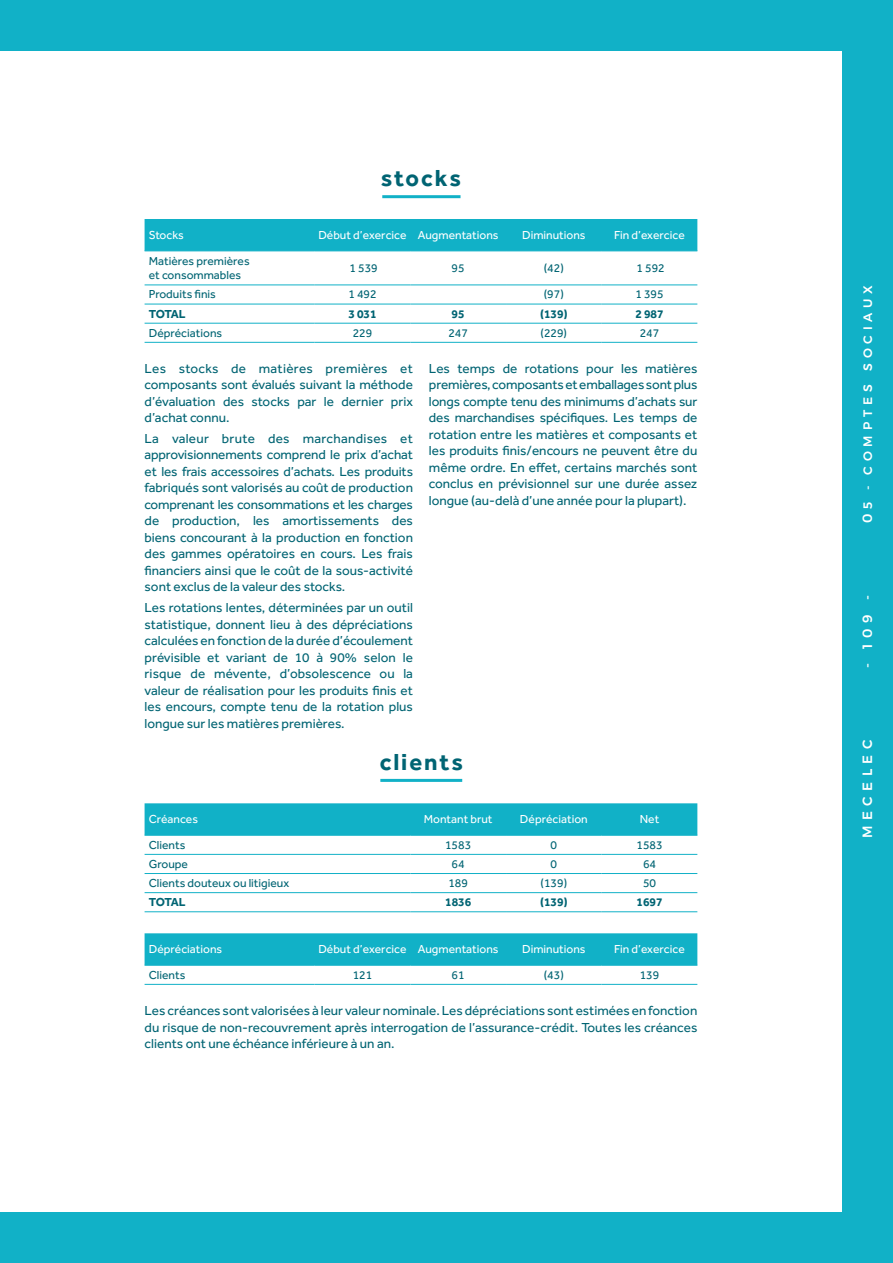
<style>
.page{position:relative;width:893px;height:1263px;background:#11b1c7}
.page>*{position:absolute;margin:0;border:0;box-sizing:border-box;transform-origin:0 0}
.t1{font:700 24px "Effra";letter-spacing:.08em;color:#006473}
.t2{font:13.5px/16.5px "Effra";color:#006473;text-align:justify}
.t3{font:500 13.5px "Montserrat";letter-spacing:.4em;color:#fff}
.t4{font:500 12.3px "Montserrat";letter-spacing:.4em;color:#fff}
.t5{font:12px/13.5px "Effra";color:#006473}
.t6{font:12px "Effra";color:#fff}
.t7{font:700 12px "Effra";color:#006473}
.s1{font-size:13.5px}
</style>
<div class="page">
<div style="left:0;top:51px;width:842px;height:1161px;background:#fff"></div>
<div style="left:145px;top:219px;width:552px;height:31px;background:#11b1c7"></div>
<hr style="left:145px;top:250px;width:170px;height:1px;background:#11b1c7">
<hr style="left:315px;top:250px;width:95px;height:1px;background:#11b1c7">
<hr style="left:410px;top:250px;width:96px;height:1px;background:#11b1c7">
<hr style="left:506px;top:250px;width:96px;height:1px;background:#11b1c7">
<hr style="left:602px;top:250px;width:95px;height:1px;background:#11b1c7">
<hr style="left:145px;top:285px;width:170px;height:1px;background:#11b1c7">
<hr style="left:315px;top:285px;width:95px;height:1px;background:#11b1c7">
<hr style="left:410px;top:285px;width:96px;height:1px;background:#11b1c7">
<hr style="left:506px;top:285px;width:96px;height:1px;background:#11b1c7">
<hr style="left:602px;top:285px;width:95px;height:1px;background:#11b1c7">
<hr style="left:145px;top:304px;width:170px;height:1px;background:#11b1c7">
<hr style="left:315px;top:304px;width:95px;height:1px;background:#11b1c7">
<hr style="left:410px;top:304px;width:96px;height:1px;background:#11b1c7">
<hr style="left:506px;top:304px;width:96px;height:1px;background:#11b1c7">
<hr style="left:602px;top:304px;width:95px;height:1px;background:#11b1c7">
<hr style="left:145px;top:323px;width:170px;height:1px;background:#11b1c7">
<hr style="left:315px;top:323px;width:95px;height:1px;background:#11b1c7">
<hr style="left:410px;top:323px;width:96px;height:1px;background:#11b1c7">
<hr style="left:506px;top:323px;width:96px;height:1px;background:#11b1c7">
<hr style="left:602px;top:323px;width:95px;height:1px;background:#11b1c7">
<hr style="left:145px;top:342px;width:170px;height:1px;background:#11b1c7">
<hr style="left:315px;top:342px;width:95px;height:1px;background:#11b1c7">
<hr style="left:410px;top:342px;width:96px;height:1px;background:#11b1c7">
<hr style="left:506px;top:342px;width:96px;height:1px;background:#11b1c7">
<hr style="left:602px;top:342px;width:95px;height:1px;background:#11b1c7">
<div style="left:145px;top:803px;width:552px;height:32px;background:#11b1c7"></div>
<hr style="left:145px;top:835px;width:265px;height:1px;background:#11b1c7">
<hr style="left:410px;top:835px;width:96px;height:1px;background:#11b1c7">
<hr style="left:506px;top:835px;width:96px;height:1px;background:#11b1c7">
<hr style="left:602px;top:835px;width:95px;height:1px;background:#11b1c7">
<hr style="left:145px;top:854px;width:265px;height:1px;background:#11b1c7">
<hr style="left:410px;top:854px;width:96px;height:1px;background:#11b1c7">
<hr style="left:506px;top:854px;width:96px;height:1px;background:#11b1c7">
<hr style="left:602px;top:854px;width:95px;height:1px;background:#11b1c7">
<hr style="left:145px;top:873px;width:265px;height:1px;background:#11b1c7">
<hr style="left:410px;top:873px;width:96px;height:1px;background:#11b1c7">
<hr style="left:506px;top:873px;width:96px;height:1px;background:#11b1c7">
<hr style="left:602px;top:873px;width:95px;height:1px;background:#11b1c7">
<hr style="left:145px;top:892px;width:265px;height:1px;background:#11b1c7">
<hr style="left:410px;top:892px;width:96px;height:1px;background:#11b1c7">
<hr style="left:506px;top:892px;width:96px;height:1px;background:#11b1c7">
<hr style="left:602px;top:892px;width:95px;height:1px;background:#11b1c7">
<hr style="left:145px;top:911px;width:265px;height:1px;background:#11b1c7">
<hr style="left:410px;top:911px;width:96px;height:1px;background:#11b1c7">
<hr style="left:506px;top:911px;width:96px;height:1px;background:#11b1c7">
<hr style="left:602px;top:911px;width:95px;height:1px;background:#11b1c7">
<div style="left:145px;top:933px;width:552px;height:32px;background:#11b1c7"></div>
<hr style="left:145px;top:965px;width:170px;height:1px;background:#11b1c7">
<hr style="left:315px;top:965px;width:95px;height:1px;background:#11b1c7">
<hr style="left:410px;top:965px;width:96px;height:1px;background:#11b1c7">
<hr style="left:506px;top:965px;width:96px;height:1px;background:#11b1c7">
<hr style="left:602px;top:965px;width:95px;height:1px;background:#11b1c7">
<hr style="left:145px;top:984px;width:170px;height:1px;background:#11b1c7">
<hr style="left:315px;top:984px;width:95px;height:1px;background:#11b1c7">
<hr style="left:410px;top:984px;width:96px;height:1px;background:#11b1c7">
<hr style="left:506px;top:984px;width:96px;height:1px;background:#11b1c7">
<hr style="left:602px;top:984px;width:95px;height:1px;background:#11b1c7">
<hr style="left:382px;top:195px;width:78px;height:3px;background:#11b1c7">
<hr style="left:380px;top:779px;width:82px;height:3px;background:#11b1c7">
<h1 class="t1" style="left:381px;top:163px;width:82px">stocks</h1>
<p class="t6" style="left:149px;top:228px;width:37px">Stocks</p>
<p class="t6" style="left:318px;top:228px;width:182px">Début d’exercice Augmentations</p>
<p class="t6" style="left:522px;top:228px;width:65px">Diminutions</p>
<p class="t6" style="left:614px;top:228px;width:72px">Fin d’exercice</p>
<p class="t5" style="left:149px;top:254px;width:102px">Matières premières et consommables</p>
<p class="t5" style="left:349px;top:261px;width:30px">1 539</p>
<p class="t5" style="left:452px;top:261px;width:15px">95</p>
<p class="t5" style="left:544px;top:261px;width:22px">(42)</p>
<p class="t5" style="left:636px;top:261px;width:30px">1 592</p>
<p class="t5" style="left:149px;top:288px;width:69px">Produits finis</p>
<p class="t5" style="left:348px;top:288px;width:30px">1 492</p>
<p class="t5" style="left:544px;top:288px;width:22px">(97)</p>
<p class="t5" style="left:635px;top:288px;width:30px">1 395</p>
<p class="t7" style="left:149px;top:306px;width:38px">TOTAL</p>
<p class="t7" style="left:348px;top:306px;width:30px">3 031</p>
<p class="t7" style="left:452px;top:306px;width:15px">95</p>
<p class="t7" style="left:540px;top:306px;width:29px">(139)</p>
<p class="t7" style="left:635px;top:306px;width:30px">2 987</p>
<p class="t5" style="left:149px;top:326px;width:75px">Dépréciations</p>
<p class="t5" style="left:353px;top:326px;width:21px">229</p>
<p class="t5" style="left:448px;top:326px;width:21px">247</p>
<p class="t5" style="left:541px;top:326px;width:28px">(229)</p>
<p class="t5" style="left:640px;top:326px;width:21px">247</p>
<p class="t2" style="left:145px;top:360px;width:270px">Les stocks de matières premières et composants sont évalués suivant la méthode d’évaluation des stocks par le dernier prix d’achat connu.</p>
<p class="t2" style="left:145px;top:430px;width:270px">La valeur brute des marchandises et approvisionnements comprend le prix d’achat et les frais accessoires d’achats. Les produits fabriqués sont valorisés au coût de production comprenant les consommations et les charges de production, les amortissements des biens concourant à la production en fonction des gammes opératoires en cours. Les frais financiers ainsi que le coût de la sous-activité sont exclus de la valeur des stocks.</p>
<p class="t2" style="left:145px;top:599px;width:270px">Les rotations lentes, déterminées par un outil statistique, donnent lieu à des dépréciations calculées en fonction de la durée d’écoulement prévisible et variant de 10 à 90% selon le risque de mévente, d’obsolescence ou la valeur de réalisation pour les produits finis et les encours, compte tenu de la rotation plus longue sur les matières premières.</p>
<p class="t2" style="left:429px;top:360px;width:270px">Les temps de rotations pour les matières premières, composants et emballages sont plus longs compte tenu des minimums d’achats sur des marchandises spécifiques. Les temps de rotation entre les matières et composants et les produits finis/encours ne peuvent être du même ordre. En effet, certains marchés sont conclus en prévisionnel sur une durée assez longue (au-delà d’une année pour la plupart).</p>
<h1 class="t1" style="left:380px;top:748px;width:85px">clients</h1>
<p class="t6" style="left:149px;top:812px;width:51px">Créances</p>
<p class="t6" style="left:424px;top:812px;width:70px">Montant brut</p>
<p class="t6" style="left:520px;top:812px;width:69px">Dépréciation</p>
<p class="t6" style="left:640px;top:812px;width:21px">Net</p>
<p class="t5" style="left:149px;top:838px;width:38px">Clients</p>
<p class="t5" style="left:445px;top:838px;width:28px">1583</p>
<p class="t5" style="left:551px;top:838px;width:8px">0</p>
<p class="t5" style="left:636px;top:838px;width:28px">1583</p>
<p class="t5" style="left:149px;top:857px;width:41px">Groupe</p>
<p class="t5" style="left:452px;top:857px;width:15px">64</p>
<p class="t5" style="left:551px;top:857px;width:8px">0</p>
<p class="t5" style="left:643px;top:857px;width:15px">64</p>
<p class="t5" style="left:149px;top:876px;width:142px">Clients douteux ou litigieux</p>
<p class="t5" style="left:448px;top:876px;width:21px">189</p>
<p class="t5" style="left:541px;top:876px;width:28px">(139)</p>
<p class="t5" style="left:643px;top:876px;width:15px">50</p>
<p class="t7" style="left:149px;top:895px;width:38px">TOTAL</p>
<p class="t7" style="left:445px;top:895px;width:28px">1836</p>
<p class="t7" style="left:540px;top:895px;width:29px">(139)</p>
<p class="t7" style="left:636px;top:895px;width:28px">1697</p>
<p class="t6" style="left:149px;top:942px;width:75px">Dépréciations</p>
<p class="t6" style="left:318px;top:942px;width:182px">Début d’exercice Augmentations</p>
<p class="t6" style="left:522px;top:942px;width:65px">Diminutions</p>
<p class="t6" style="left:614px;top:942px;width:72px">Fin d’exercice</p>
<p class="t5" style="left:149px;top:968px;width:38px">Clients</p>
<p class="t5" style="left:353px;top:968px;width:21px">121</p>
<p class="t5" style="left:452px;top:968px;width:15px">61</p>
<p class="t5" style="left:544px;top:968px;width:22px">(43)</p>
<p class="t5" style="left:640px;top:968px;width:21px">139</p>
<p class="t2" style="left:145px;top:1002px;width:554px">Les créances sont valorisées à leur valeur nominale. Les dépréciations sont estimées en fonction du risque de non-recouvrement après interrogation de l’assurance-crédit. Toutes les créances clients ont une échéance inférieure à un an.</p>
<p class="t4" style="left:858px;top:523px;width:240px;rotate:-90deg"><span class="s1">0</span>5 - COMPTES SOCIAUX</p>
<p class="t3" style="left:856px;top:668px;width:75px;rotate:-90deg">- 109 -</p>
<p class="t3" style="left:856px;top:838px;width:99px;rotate:-90deg">MECELEC</p>
</div>
